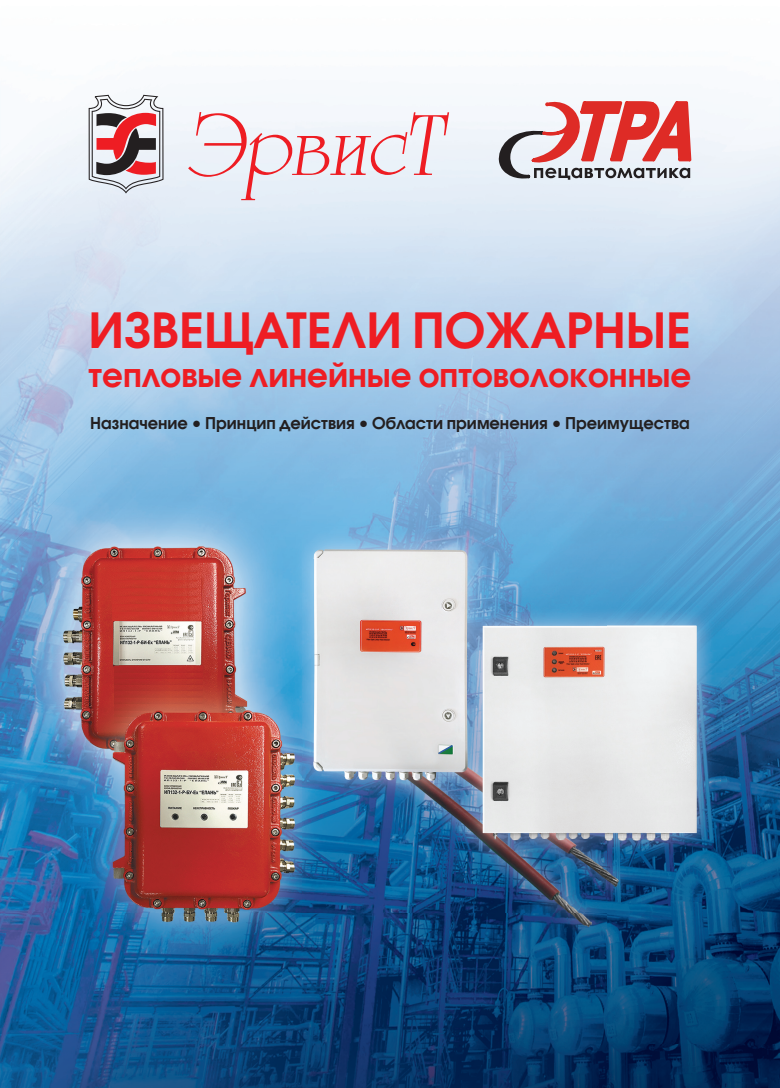
<style>
.page{position:relative;width:780px;height:1088px;background:#fff}
.page>*{position:absolute;margin:0;border:0;box-sizing:border-box;transform-origin:0 0}
.t1{font:700 48.12px "Avant Garde Gothic C";color:#ee1d23}
.t2{font:700 32.38px "Avant Garde Gothic C";color:#ee1d23}
.t3{font:700 16.12px "Avant Garde Gothic C";color:#231f20}
</style>
<div class="page">
<img style="left:0;top:94px;width:779px;height:994px">
<svg style="left:495px;top:99px;width:196px;height:81px"></svg>
<svg style="left:89px;top:95px;width:74px;height:98px"></svg>
<svg style="left:188px;top:112px;width:261px;height:88px"></svg>
<h1 class="t1" style="left:89px;top:313px;width:604px">ИЗВЕЩАТЕЛИ ПОЖАРНЫЕ</h1>
<h2 class="t2" style="left:89px;top:363px;width:604px">тепловые линейные оптоволоконные</h2>
<p class="t3" style="left:90px;top:417px;width:601px">Назначение • Принцип действия • Области применения • Преимущества</p>
</div>
